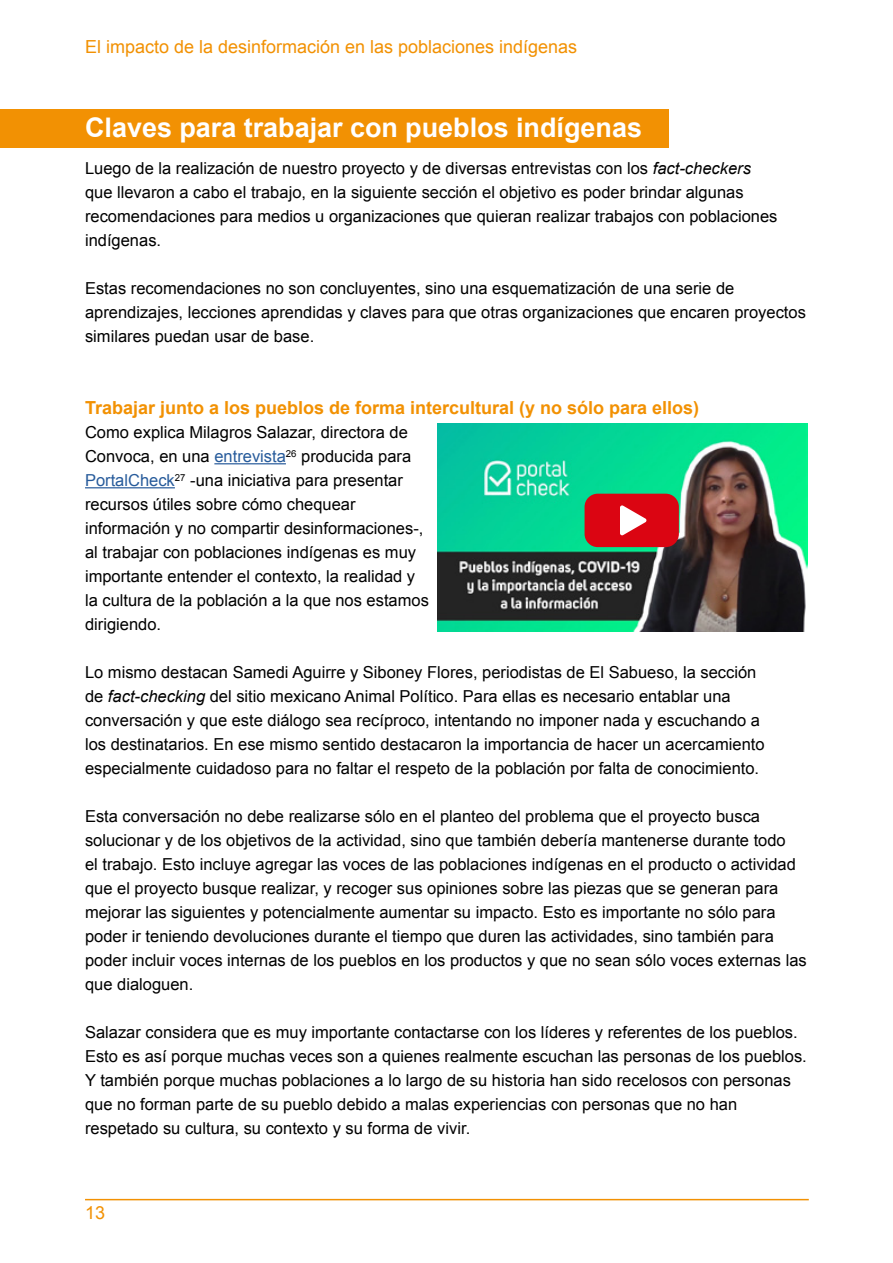
<style>
.page{position:relative;width:893px;height:1263px;background:#fff}
.page>*{position:absolute;margin:0;border:0;box-sizing:border-box;transform-origin:0 0}
.t1{font:700 27px "Arial";color:#fff}
.t2{font:700 18px "Arial";color:#f29103}
.t3{font:18px "Arial";color:#f29103}
.t4{font:16.5px/24px "Arial";color:#000}
.s1{font-style:italic}
.s2{color:#275b9b}
</style>
<div class="page">
<hr style="left:85px;top:1199px;width:724px;height:1px;background:#f29103">
<div style="left:0;top:109px;width:668px;height:39px;background:#f29103"></div>
<hr style="left:214px;top:463px;width:72px;height:1px;background:#275b9b">
<hr style="left:85px;top:487px;width:90px;height:1px;background:#275b9b">
<img style="left:437px;top:423px;width:371px;height:208px">
<div style="left:585px;top:494px;width:94px;height:53px;background:#db0512;border-radius:13px"></div>
<svg style="left:620px;top:505px;width:27px;height:31px"></svg>
<p class="t3" style="left:85px;top:34px;width:494px">El impacto de la desinformación en las poblaciones indígenas</p>
<h1 class="t1" style="left:85px;top:110px;width:559px">Claves para trabajar con pueblos indígenas</h1>
<p class="t4" style="left:85px;top:156px;width:694px">Luego de la realización de nuestro proyecto y de diversas entrevistas con los <span class="s1">fact-checkers </span>que llevaron a cabo el trabajo, en la siguiente sección el objetivo es poder brindar algunas recomendaciones para medios u organizaciones que quieran realizar trabajos con poblaciones indígenas.</p>
<p class="t4" style="left:85px;top:276px;width:722px">Estas recomendaciones no son concluyentes, sino una esquematización de una serie de aprendizajes, lecciones aprendidas y claves para que otras organizaciones que encaren proyectos similares puedan usar de base.</p>
<p class="t2" style="left:85px;top:396px;width:616px">Trabajar junto a los pueblos de forma intercultural (y no sólo para ellos)</p>
<p class="t4" style="left:85px;top:420px;width:345px">Como explica Milagros Salazar, directora de Convoca, en una <span class="s2">entrevista</span><sup>26</sup> producida para <span class="s2">PortalCheck</span><sup>27</sup> -una iniciativa para presentar recursos útiles sobre cómo chequear información y no compartir desinformaciones-, al trabajar con poblaciones indígenas es muy importante entender el contexto, la realidad y la cultura de la población a la que nos estamos dirigiendo.</p>
<p class="t4" style="left:85px;top:660px;width:681px">Lo mismo destacan Samedi Aguirre y Siboney Flores, periodistas de El Sabueso, la sección de <span class="s1">fact-checking</span> del sitio mexicano Animal Político. Para ellas es necesario entablar una conversación y que este diálogo sea recíproco, intentando no imponer nada y escuchando a los destinatarios. En ese mismo sentido destacaron la importancia de hacer un acercamiento especialmente cuidadoso para no faltar el respeto de la población por falta de conocimiento.</p>
<p class="t4" style="left:85px;top:804px;width:723px">Esta conversación no debe realizarse sólo en el planteo del problema que el proyecto busca solucionar y de los objetivos de la actividad, sino que también debería mantenerse durante todo<br>el trabajo. Esto incluye agregar las voces de las poblaciones indígenas en el producto o actividad que el proyecto busque realizar, y recoger sus opiniones sobre las piezas que se generan para mejorar las siguientes y potencialmente aumentar su impacto. Esto es importante no sólo para poder ir teniendo devoluciones durante el tiempo que duren las actividades, sino también para poder incluir voces internas de los pueblos en los productos y que no sean sólo voces externas las que dialoguen.</p>
<p class="t4" style="left:85px;top:1021px;width:723px">Salazar considera que es muy importante contactarse con los líderes y referentes de los pueblos.<br>Esto es así porque muchas veces son a quienes realmente escuchan las personas de los pueblos.<br>Y también porque muchas poblaciones a lo largo de su historia han sido recelosos con personas que no forman parte de su pueblo debido a malas experiencias con personas que no han respetado su cultura, su contexto y su forma de vivir.</p>
<p class="t3" style="left:85px;top:1201px;width:22px">13</p>
</div>
